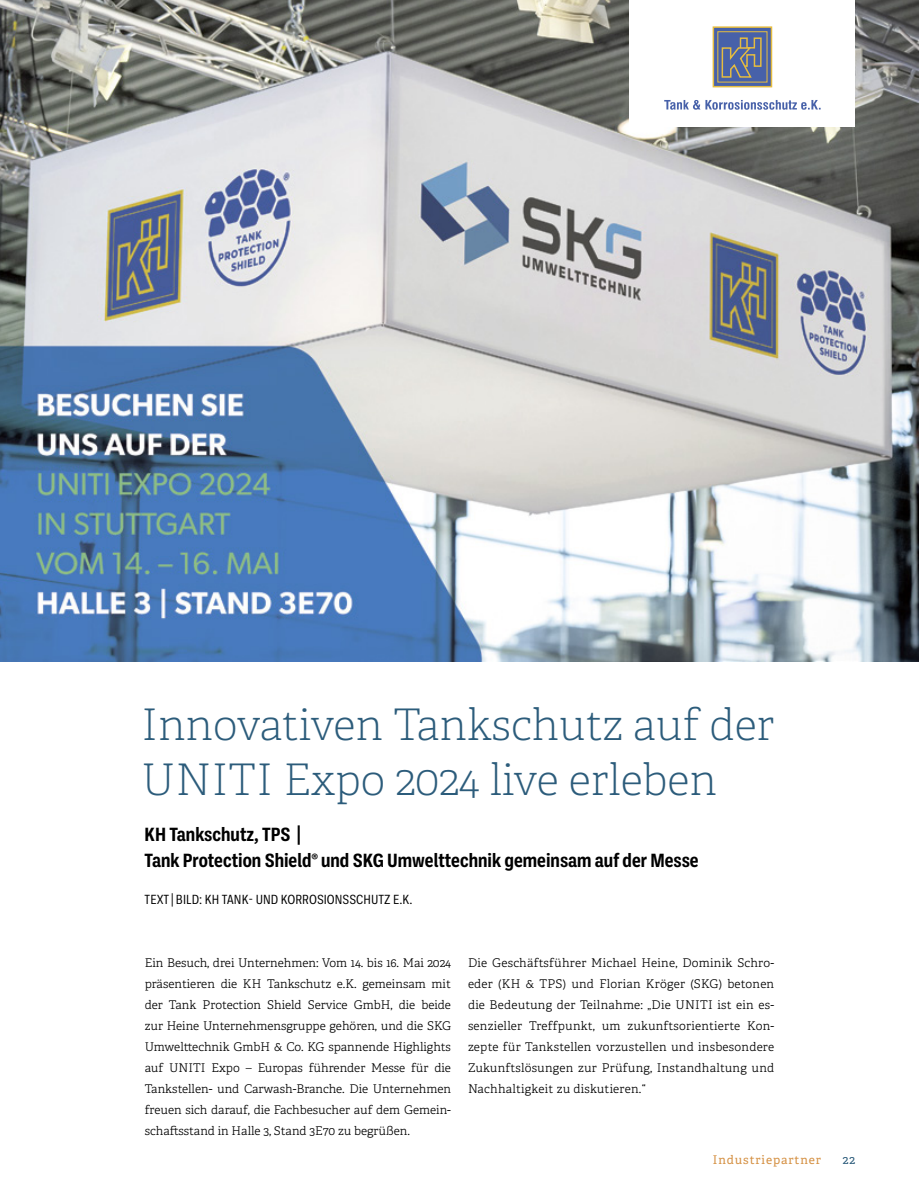
<style>
.page{position:relative;width:919px;height:1191px;background:#fff}
.page>*{position:absolute;margin:0;border:0;box-sizing:border-box;transform-origin:0 0}
.t1{font:100 43.5px/55.5px "Adelle";color:#2c5c7b}
.t2{font:700 19.5px/25.5px "Ballinger Condensed";color:#000}
.t3{font:13.5px "Ballinger Condensed";color:#000}
.t4{font:300 12px/21px "Adelle";color:#000;text-align:justify}
.t5{font:12px "Adelle";letter-spacing:.075em;color:#d59144}
.t6{font:12px "Adelle";color:#2c5c7b}
</style>
<div class="page">
<img style="left:0;top:0;width:918px;height:661px">
<div style="left:629px;top:0;width:226px;height:127px;background:#fff"></div>
<svg style="left:714px;top:28px;width:56px;height:57px"></svg>
<div style="left:712px;top:26px;width:60px;height:61px;border:1px solid #e5bc40"></div>
<div style="left:717px;top:32px;width:50px;height:50px;background:#4761a9"></div>
<svg style="left:721px;top:37px;width:41px;height:41px"></svg>
<svg style="left:664px;top:100px;width:156px;height:10px"></svg>
<h1 class="t1" style="left:141px;top:697px;width:635px">Innovativen Tankschutz auf der<br>UNITI Expo 2024 live erleben</h1>
<h2 class="t2" style="left:145px;top:821px;width:555px">KH Tankschutz, TPS |<br>Tank Protection Shield® und SKG Umwelttechnik gemeinsam auf der Messe</h2>
<p class="t3" style="left:145px;top:892px;width:269px">TEXT|BILD: KH TANK- UND KORROSIONSSCHUTZ E.K.</p>
<p class="t4" style="left:145px;top:952px;width:308px">Ein Besuch, drei Unternehmen: Vom 14. bis 16. Mai 2024 präsentieren die KH Tankschutz e.K. gemeinsam mit der Tank Protection Shield Service GmbH, die beide zur Heine Unternehmensgruppe gehören, und die SKG Umwelttechnik GmbH &amp; Co. KG spannende Highlights auf UNITI Expo – Europas führender Messe für die Tankstellen- und Carwash-Branche. Die Unternehmen freuen sich darauf, die Fachbesucher auf dem Gemein&shy;schaftsstand in Halle 3, Stand 3E70 zu begrüßen.</p>
<p class="t4" style="left:468px;top:952px;width:308px">Die Geschäftsführer Michael Heine, Dominik Schro&shy;eder (KH &amp; TPS) und Florian Kröger (SKG) betonen die Bedeutung der Teilnahme: „Die UNITI ist ein es&shy;senzieller Treffpunkt, um zukunftsorientierte Kon&shy;zepte für Tankstellen vorzustellen und insbesondere Zukunftslösungen zur Prüfung, Instandhaltung und Nachhaltigkeit zu diskutieren.“</p>
<p class="t5" style="left:712px;top:1152px;width:110px">Industriepartner</p>
<p class="t6" style="left:842px;top:1152px;width:14px">22</p>
</div>
